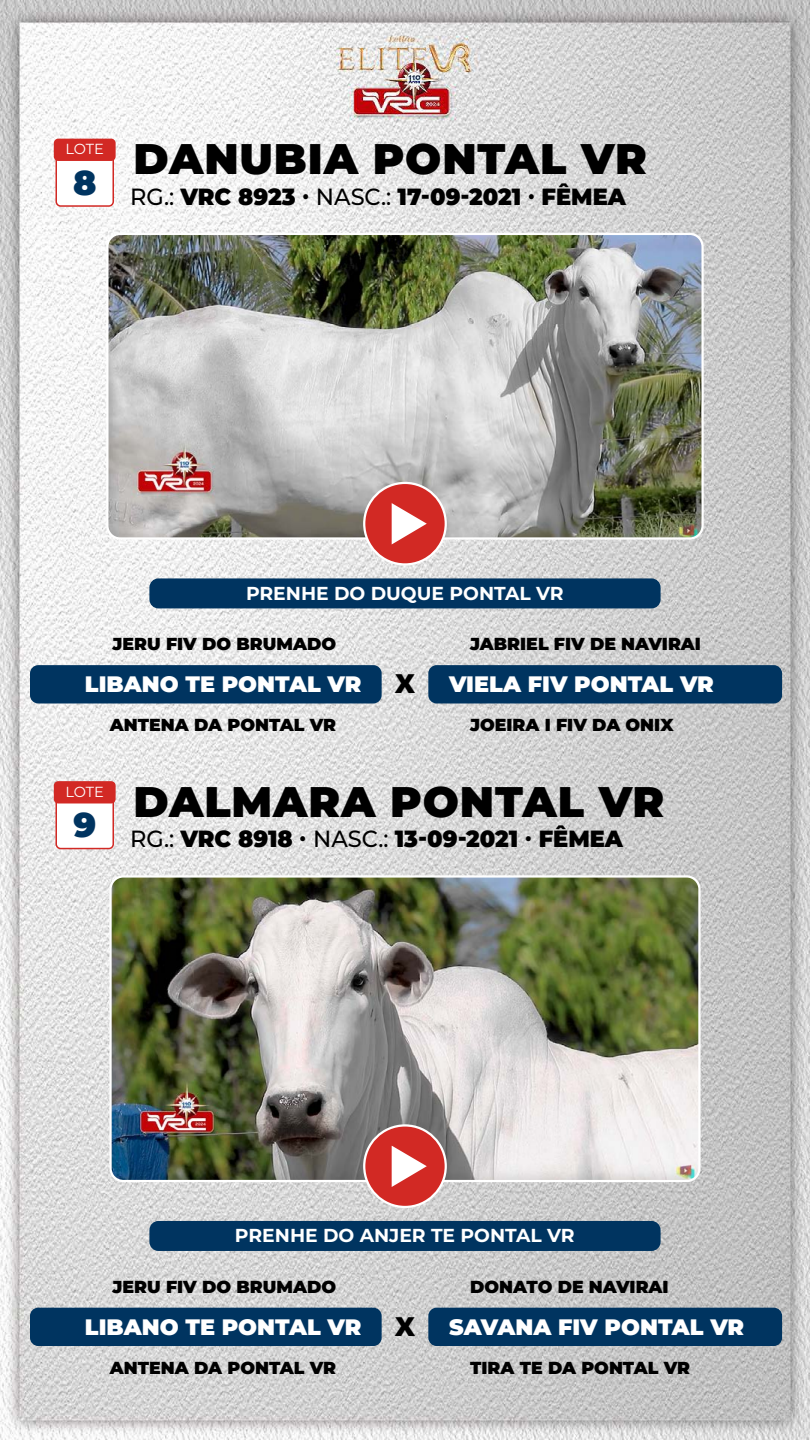
<style>
.page{position:relative;width:810px;height:1440px;background:#fff}
.page>*{position:absolute;margin:0;border:0;box-sizing:border-box;transform-origin:0 0}
.t1{font:900 42.75px "Montserrat";letter-spacing:.02em;color:#000}
.t2{font:900 34.5px "Montserrat";color:#003460}
.t3{font:900 26.17px "Arial";color:#000}
.t4{font:900 23.4px "Montserrat";color:#000;scale:.96 1}
.t5{font:900 22.35px "Montserrat";color:#fff}
.t6{font:700 18.75px "Montserrat";color:#fff}
.t7{font:900 17.4px "Montserrat";color:#000}
.t8{font:14.55px "Montserrat";letter-spacing:-.01em;color:#fff}
.s1{font-weight:500}
.s2{font-weight:600}
</style>
<div class="page">
<img style="left:0;top:0;width:810px;height:1440px">
<img style="left:111px;top:876px;width:588px;height:305px">
<div style="left:109px;top:875px;width:592px;height:307px;border:2px solid #fff;border-radius:13px"></div>
<div style="left:364px;top:1125px;width:82px;height:82px;background:#d22924;border-radius:50%"></div>
<div style="left:363px;top:1124px;width:84px;height:84px;border:2px solid #fff;border-radius:50%"></div>
<svg style="left:391px;top:1145px;width:36px;height:42px"></svg>
<img style="left:107px;top:234px;width:596px;height:304px">
<div style="left:106px;top:233px;width:598px;height:307px;border:2px solid #fff;border-radius:13px"></div>
<div style="left:364px;top:483px;width:82px;height:81px;background:#d22924;border-radius:50%"></div>
<div style="left:363px;top:482px;width:84px;height:84px;border:2px solid #fff;border-radius:50%"></div>
<svg style="left:391px;top:503px;width:36px;height:41px"></svg>
<div style="left:30px;top:1308px;width:352px;height:38px;background:#003460;border-radius:8px"></div>
<div style="left:428px;top:1308px;width:354px;height:38px;background:#003460;border-radius:8px"></div>
<div style="left:56px;top:792px;width:57px;height:57px;background:#fff;border-radius:4px"></div>
<div style="left:56px;top:791px;width:58px;height:58px;border:2px solid #d22924;border-radius:4px"></div>
<div style="left:54px;top:781px;width:62px;height:22px;background:#d22924;border-radius:4px"></div>
<div style="left:149px;top:1221px;width:512px;height:30px;background:#003460;border-radius:9px"></div>
<div style="left:30px;top:665px;width:352px;height:38px;background:#003460;border-radius:8px"></div>
<div style="left:428px;top:665px;width:354px;height:38px;background:#003460;border-radius:8px"></div>
<div style="left:56px;top:150px;width:57px;height:56px;background:#fff;border-radius:4px"></div>
<div style="left:56px;top:149px;width:58px;height:58px;border:2px solid #d22924;border-radius:4px"></div>
<div style="left:54px;top:139px;width:62px;height:22px;background:#d22924;border-radius:4px"></div>
<div style="left:149px;top:578px;width:512px;height:30px;background:#003460;border-radius:9px"></div>
<p class="t8" style="left:65px;top:139px;width:40px">LOTE</p>
<h2 class="t2" style="left:73px;top:157px;width:25px">8</h2>
<h1 class="t1" style="left:133px;top:127px;width:515px">DANUBIA PONTAL VR</h1>
<h3 class="t4" style="left:130px;top:179px;width:518px"><span class="s1">RG.:</span> VRC 8923 <span class="s2">•</span> <span class="s1">NASC.:</span> 17-09-2021 <span class="s2">•</span> FÊMEA</h3>
<p class="t6" style="left:246px;top:579px;width:319px">PRENHE DO DUQUE PONTAL VR</p>
<p class="t7" style="left:113px;top:631px;width:225px">JERU FIV DO BRUMADO</p>
<p class="t7" style="left:470px;top:631px;width:232px">JABRIEL FIV DE NAVIRAI</p>
<p class="t5" style="left:85px;top:667px;width:278px">LIBANO TE PONTAL VR</p>
<h3 class="t3" style="left:395px;top:665px;width:22px">X</h3>
<p class="t5" style="left:449px;top:667px;width:266px">VIELA FIV PONTAL VR</p>
<p class="t7" style="left:110px;top:712px;width:228px">ANTENA DA PONTAL VR</p>
<p class="t7" style="left:470px;top:712px;width:205px">JOEIRA I FIV DA ONIX</p>
<p class="t8" style="left:65px;top:782px;width:40px">LOTE</p>
<h2 class="t2" style="left:73px;top:799px;width:24px">9</h2>
<h1 class="t1" style="left:133px;top:769px;width:533px">DALMARA PONTAL VR</h1>
<h3 class="t4" style="left:130px;top:822px;width:515px"><span class="s1">RG.:</span> VRC 8918 <span class="s2">•</span> <span class="s1">NASC.:</span> 13-09-2021 <span class="s2">•</span> FÊMEA</h3>
<p class="t6" style="left:235px;top:1222px;width:341px">PRENHE DO ANJER TE PONTAL VR</p>
<p class="t7" style="left:113px;top:1273px;width:225px">JERU FIV DO BRUMADO</p>
<p class="t7" style="left:470px;top:1273px;width:200px">DONATO DE NAVIRAI</p>
<p class="t5" style="left:85px;top:1310px;width:278px">LIBANO TE PONTAL VR</p>
<h3 class="t3" style="left:395px;top:1307px;width:22px">X</h3>
<p class="t5" style="left:449px;top:1310px;width:297px">SAVANA FIV PONTAL VR</p>
<p class="t7" style="left:110px;top:1355px;width:228px">ANTENA DA PONTAL VR</p>
<p class="t7" style="left:470px;top:1355px;width:221px">TIRA TE DA PONTAL VR</p>
</div>
